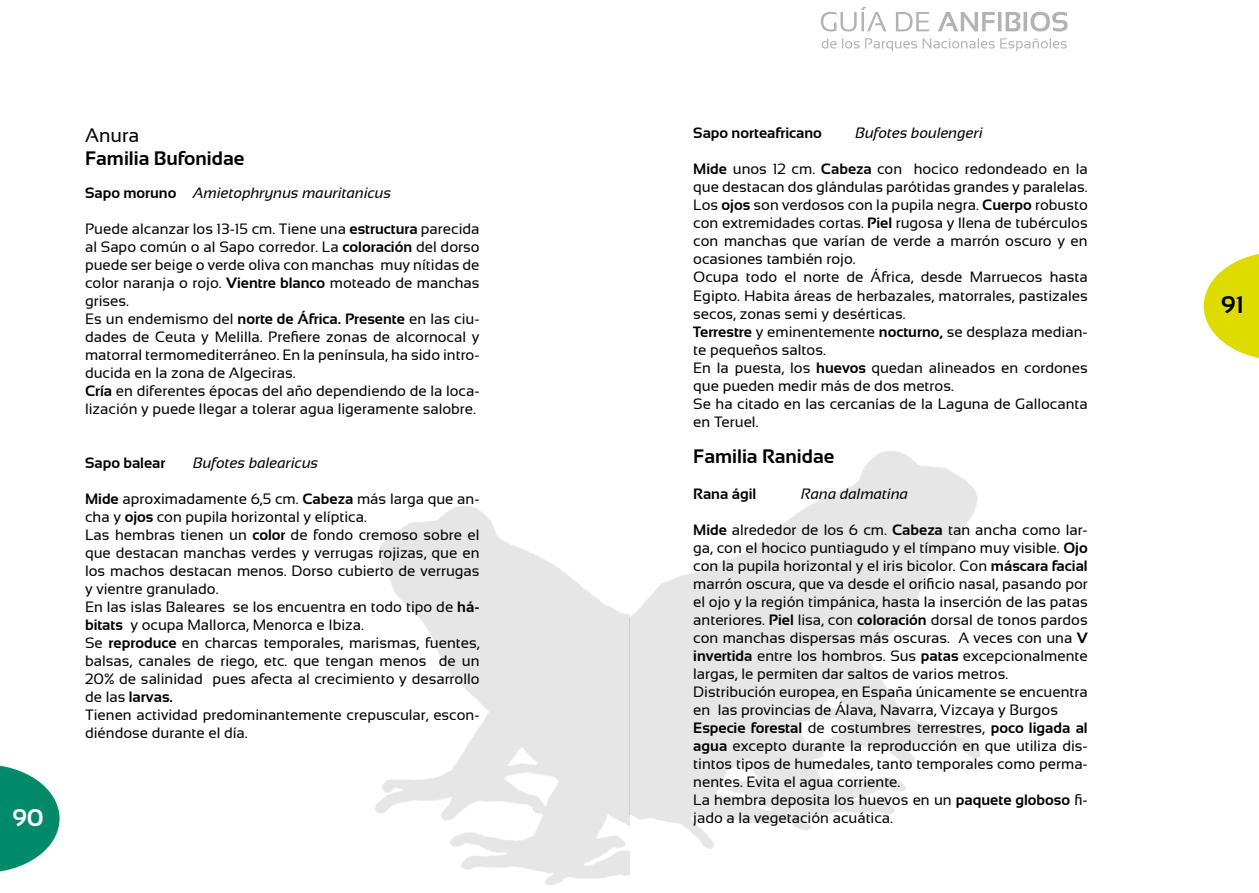
<style>
.page{position:relative;width:1259px;height:893px;background:#fff}
.page>*{position:absolute;margin:0;border:0;box-sizing:border-box;transform-origin:0 0}
.t1{font:700 24px "Sansation";color:#000}
.t2{font:700 24px "Sansation";color:#fff}
.t3{font:700 19.5px "Sansation";color:#000}
.t4{font:19.5px "Sansation";color:#000}
.t5{font:15px/18px "Sansation";color:#000}
.t6{font:italic 15px "Sansation";color:#000}
.t7{font:700 15px "Sansation";color:#000}
.s1{font-weight:700;font-style:normal}
.s2{font-weight:700}
</style>
<div class="page">
<svg style="left:821px;top:7px;width:246px;height:25px"></svg>
<svg style="left:821px;top:38px;width:245px;height:13px"></svg>
<svg style="left:1203px;top:254px;width:56px;height:104px"></svg>
<svg style="left:0;top:765px;width:60px;height:107px"></svg>
<img style="left:629px;top:451px;width:352px;height:413px">
<h1 class="t2" style="left:12px;top:804px;width:33px">90</h1>
<h2 class="t4" style="left:85px;top:124px;width:56px">Anura</h2>
<h2 class="t3" style="left:85px;top:148px;width:161px">Familia Bufonidae</h2>
<p class="t6" style="left:85px;top:184px;width:308px"><span class="s1">Sapo moruno</span> Amietophrynus mauritanicus</p>
<p class="t5" style="left:85px;top:220px;width:396px">Puede alcanzar los 13-15 cm. Tiene una <span class="s2">estructura</span> parecida al Sapo común o al Sapo corredor. La <span class="s2">coloración</span> del dorso puede ser beige o verde oliva con manchas muy nítidas de color naranja o rojo. <span class="s2">Vientre blanco</span> moteado de manchas grises.<br>Es un endemismo del <span class="s2">norte de África. Presente</span> en las ciu&shy;dades de Ceuta y Melilla. Prefiere zonas de alcornocal y matorral termomediterráneo. En la península, ha sido intro&shy;ducida en la zona de Algeciras.<br><span class="s2">Cría</span> en diferentes épocas del año dependiendo de la loca&shy;lización y puede llegar a tolerar agua ligeramente salobre.</p>
<p class="t7" style="left:85px;top:454px;width:82px">Sapo balear</p>
<p class="t6" style="left:193px;top:454px;width:127px">Bufotes balearicus</p>
<p class="t5" style="left:85px;top:490px;width:396px"><span class="s2">Mide</span> aproximadamente 6,5 cm. <span class="s2">Cabeza</span> más larga que an&shy;cha y <span class="s2">ojos</span> con pupila horizontal y elíptica.<br>Las hembras tienen un <span class="s2">color</span> de fondo cremoso sobre el que destacan manchas verdes y verrugas rojizas, que en los machos destacan menos. Dorso cubierto de verrugas y vientre granulado.<br>En las islas Baleares se los encuentra en todo tipo de <span class="s2">há&shy;bitats</span> y ocupa Mallorca, Menorca e Ibiza.<br>Se <span class="s2">reproduce</span> en charcas temporales, marismas, fuentes, balsas, canales de riego, etc. que tengan menos de un 20% de salinidad pues afecta al crecimiento y desarrollo de las <span class="s2">larvas.<br></span>Tienen actividad predominantemente crepuscular, escon&shy;diéndose durante el día.</p>
<p class="t7" style="left:693px;top:125px;width:130px">Sapo norteafricano</p>
<p class="t6" style="left:855px;top:125px;width:129px">Bufotes boulengeri</p>
<p class="t5" style="left:693px;top:160px;width:396px"><span class="s2">Mide</span> unos 12 cm. <span class="s2">Cabeza</span> con hocico redondeado en la que destacan dos glándulas parótidas grandes y paralelas.<br>Los <span class="s2">ojos</span> son verdosos con la pupila negra. <span class="s2">Cuerpo</span> robusto con extremidades cortas. <span class="s2">Piel</span> rugosa y llena de tubérculos con manchas que varían de verde a marrón oscuro y en ocasiones también rojo.<br>Ocupa todo el norte de África, desde Marruecos hasta Egipto. Habita áreas de herbazales, matorrales, pastizales secos, zonas semi y desérticas.<br><span class="s2">Terrestre</span> y eminentemente <span class="s2">nocturno,</span> se desplaza median&shy;te pequeños saltos.<br>En la puesta, los <span class="s2">huevos</span> quedan alineados en cordones que pueden medir más de dos metros.<br>Se ha citado en las cercanías de la Laguna de Gallocanta en Teruel.</p>
<h2 class="t3" style="left:693px;top:445px;width:143px">Familia Ranidae</h2>
<p class="t7" style="left:693px;top:485px;width:64px">Rana ágil</p>
<p class="t6" style="left:801px;top:485px;width:108px">Rana dalmatina</p>
<p class="t5" style="left:693px;top:520px;width:396px"><span class="s2">Mide</span> alrededor de los 6 cm. <span class="s2">Cabeza</span> tan ancha como lar&shy;ga, con el hocico puntiagudo y el tímpano muy visible. <span class="s2">Ojo </span>con la pupila horizontal y el iris bicolor. Con <span class="s2">máscara facial </span>marrón oscura, que va desde el orificio nasal, pasando por el ojo y la región timpánica, hasta la inserción de las patas anteriores. <span class="s2">Piel</span> lisa, con <span class="s2">coloración</span> dorsal de tonos pardos con manchas dispersas más oscuras. A veces con una <span class="s2">V invertida</span> entre los hombros. Sus <span class="s2">patas</span> excepcionalmente largas, le permiten dar saltos de varios metros.<br>Distribución europea, en España únicamente se encuentra en las provincias de Álava, Navarra, Vizcaya y Burgos <span class="s2">Especie forestal</span> de costumbres terrestres, <span class="s2">poco ligada al agua</span> excepto durante la reproducción en que utiliza dis&shy;tintos tipos de humedales, tanto temporales como perma&shy;nentes. Evita el agua corriente.<br>La hembra deposita los huevos en un <span class="s2">paquete globoso</span> fi&shy;jado a la vegetación acuática.</p>
<h1 class="t1" style="left:1221px;top:292px;width:24px">91</h1>
</div>
